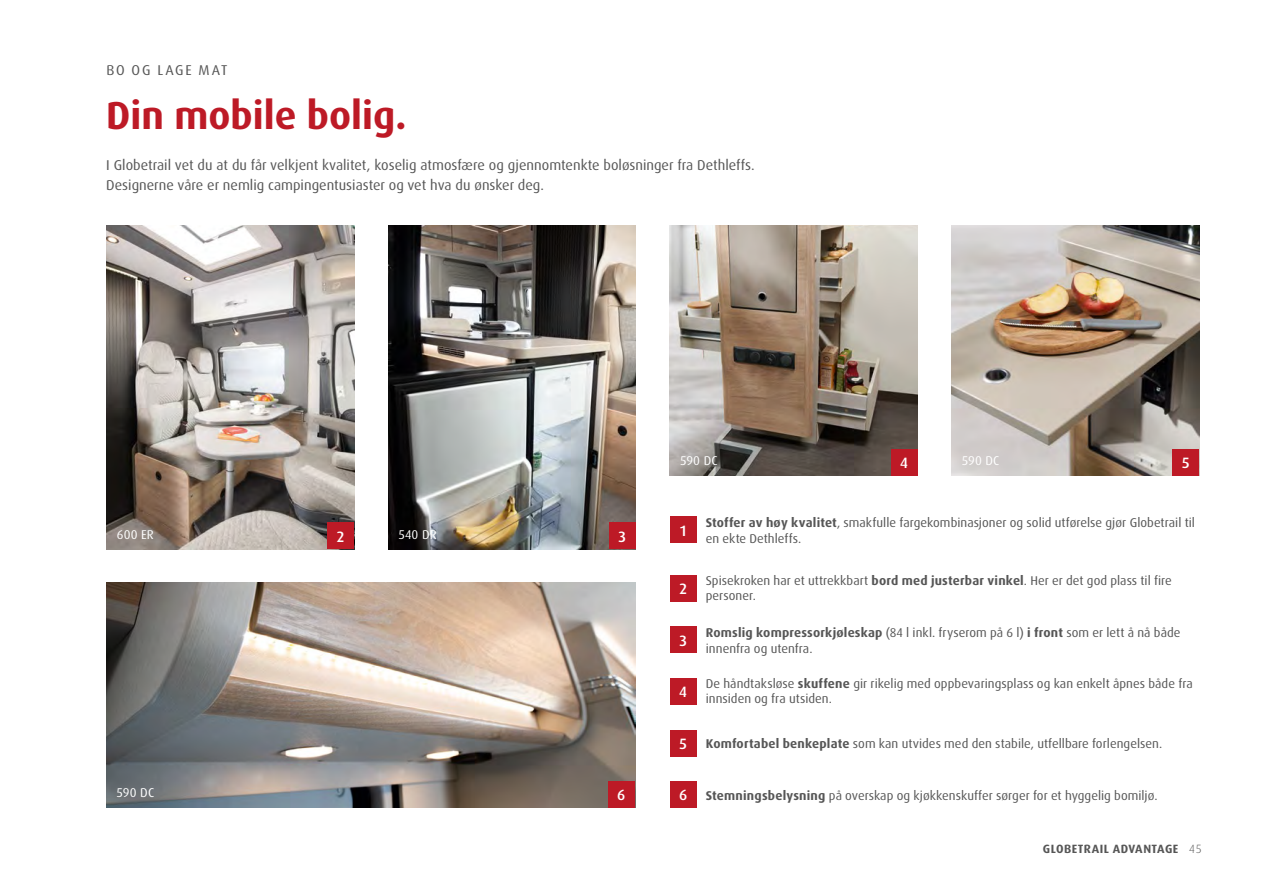
<style>
.page{position:relative;width:1263px;height:893px;background:#fff}
.page>*{position:absolute;margin:0;border:0;box-sizing:border-box;transform-origin:0 0}
.t1{font:700 39px "Dax Pro";color:#bd1a26}
.t2{font:500 15px "Dax Pro";color:#fff}
.t3{font:14.25px/19.5px "Dax Pro";color:#565656}
.t4{font:14.25px "Dax Pro";letter-spacing:.12em;color:#565656}
.t5{font:12.75px/15.3px "Dax Pro";letter-spacing:.005em;color:#565656}
.t6{font:12.75px "Dax Pro";letter-spacing:.015em;color:#fff}
.t7{font:700 12px "Dax Pro";letter-spacing:.04em;color:#565656}
.s1{font-weight:700}
.s2{font-weight:500;font-size:15px;color:#fff}
.s3{font-weight:300}
</style>
<div class="page">
<img style="left:106px;top:225px;width:248px;height:324px">
<img style="left:106px;top:583px;width:530px;height:225px">
<img style="left:388px;top:225px;width:248px;height:324px">
<div style="left:609px;top:522px;width:27px;height:27px;background:#bd1a26"></div>
<div style="left:608px;top:781px;width:27px;height:27px;background:#bd1a26"></div>
<div style="left:327px;top:522px;width:27px;height:27px;background:#bd1a26"></div>
<img style="left:670px;top:225px;width:247px;height:251px">
<img style="left:951px;top:225px;width:248px;height:251px">
<div style="left:891px;top:449px;width:26px;height:27px;background:#bd1a26"></div>
<div style="left:1172px;top:449px;width:27px;height:27px;background:#bd1a26"></div>
<div style="left:670px;top:678px;width:26px;height:27px;background:#bd1a26"></div>
<div style="left:670px;top:575px;width:26px;height:27px;background:#bd1a26"></div>
<div style="left:670px;top:626px;width:26px;height:27px;background:#bd1a26"></div>
<div style="left:670px;top:730px;width:26px;height:26px;background:#bd1a26"></div>
<div style="left:670px;top:781px;width:26px;height:27px;background:#bd1a26"></div>
<div style="left:670px;top:516px;width:26px;height:27px;background:#bd1a26"></div>
<p class="t4" style="left:106px;top:61px;width:123px">BO OG LAGE MAT</p>
<h1 class="t1" style="left:106px;top:90px;width:301px">Din mobile bolig.</h1>
<p class="t3" style="left:106px;top:156px;width:648px">I Globetrail vet du at du får velkjent kvalitet, koselig atmosfære og gjennomtenkte boløsninger fra Dethleffs.<br>Designerne våre er nemlig campingentusiaster og vet hva du ønsker deg.</p>
<p class="t6" style="left:117px;top:526px;width:38px">600 ER</p>
<p class="t6" style="left:117px;top:785px;width:39px">590 DC</p>
<p class="t2" style="left:337px;top:527px;width:9px">2</p>
<p class="t6" style="left:399px;top:526px;width:40px">540 DR</p>
<p class="t2" style="left:619px;top:527px;width:9px">3</p>
<p class="t2" style="left:617px;top:785px;width:10px">6</p>
<p class="t6" style="left:680px;top:452px;width:39px">590 DC</p>
<p class="t6" style="left:962px;top:452px;width:39px">590 DC</p>
<p class="t2" style="left:900px;top:453px;width:9px">4</p>
<p class="t2" style="left:1182px;top:453px;width:9px">5</p>
<p class="t2" style="left:680px;top:521px;width:8px">1</p>
<p class="t5" style="left:706px;top:515px;width:491px"><span class="s1">Stoffer av høy kvalitet</span>, smakfulle fargekombinasjoner og solid utførelse gjør Globetrail til en ekte Dethleffs.</p>
<p class="t2" style="left:679px;top:579px;width:9px">2</p>
<p class="t5" style="left:706px;top:573px;width:467px">Spisekroken har et uttrekkbart <span class="s1">bord med justerbar vinkel</span>. Her er det god plass til fire personer.</p>
<p class="t2" style="left:679px;top:631px;width:9px">3</p>
<p class="t5" style="left:706px;top:625px;width:476px"><span class="s1">Romslig kompressorkjøleskap</span> (84 l inkl. fryserom på 6 l) <span class="s1">i front</span> som er lett å nå både innenfra og utenfra.</p>
<p class="t2" style="left:679px;top:682px;width:9px">4</p>
<p class="t5" style="left:706px;top:676px;width:489px">De håndtaksløse <span class="s1">skuffene</span> gir rikelig med oppbevaringsplass og kan enkelt åpnes både fra innsiden og fra utsiden.</p>
<p class="t2" style="left:679px;top:734px;width:9px">5</p>
<p class="t5" style="left:706px;top:736px;width:456px"><span class="s1">Komfortabel benkeplate</span> som kan utvides med den stabile, utfellbare forlengelsen.</p>
<p class="t5" style="left:679px;top:787px;width:478px"><span class="s2">6</span> <span class="s1">Stemningsbelysning</span> på overskap og kjøkkenskuffer sørger for et hyggelig bomiljø.</p>
<p class="t7" style="left:1043px;top:841px;width:160px">GLOBETRAIL ADVANTAGE <span class="s3">45</span></p>
</div>
